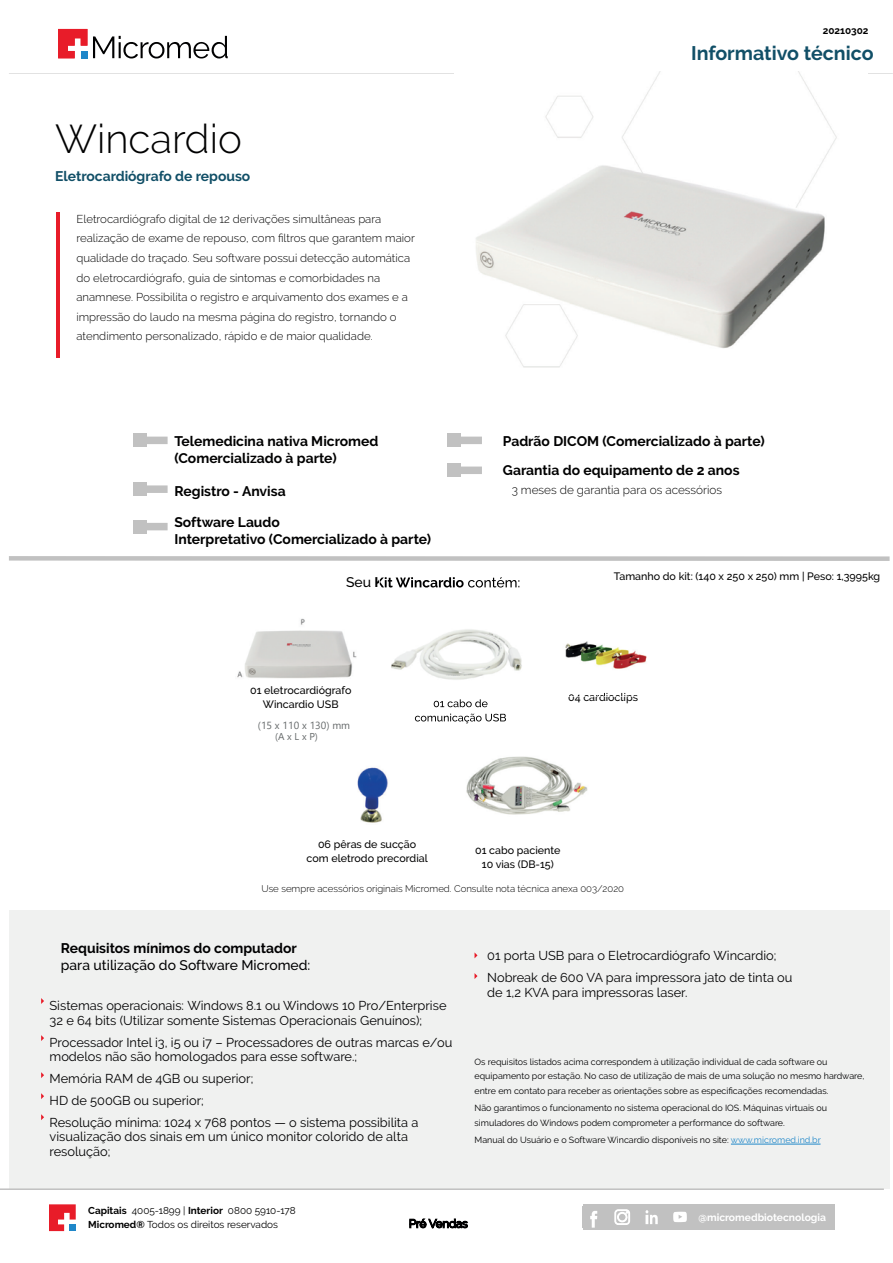
<style>
.page{position:relative;width:893px;height:1263px;background:#fff}
.page>*{position:absolute;margin:0;border:0;box-sizing:border-box;transform-origin:0 0}
.t1{font:300 40.2px "Raleway";color:#000001}
.t2{font:700 19.65px "Raleway";color:#114f67}
.t3{font:700 13.95px/17.1px "Raleway";color:#000001}
.t4{font:500 13.95px "Raleway";color:#000001}
.t5{font:700 13.95px "Raleway";color:#114f67}
.t6{font:12.9px/21.8px "Raleway";color:#000001}
.t7{font:300 11.7px "Raleway";color:#000001}
.t8{font:300 11.4px/19.6px "Raleway";color:#000001}
.t9{font:500 10.65px/14.2px "Raleway";color:#000001;text-align:center}
.t10{font:700 10.35px "Raleway";color:#fff}
.t11{font:10.35px "Segoe UI";color:#666a6b}
.t12{font:10.05px/14.2px "Raleway";color:#000001}
.t13{font:700 10.05px "Raleway";color:#000001}
.t14{font:10.05px "Segoe UI";color:#666a6b}
.t15{font:300 9.6px "Raleway";color:#000001}
.t16{font:8.85px/14.2px "Raleway";color:#000001}
.s1{color:#1f87c9}
.s2{font-weight:700}
</style>
<div class="page">
<hr style="left:56px;top:212px;width:4px;height:145px;background:#e81c29">
<div style="left:9px;top:911px;width:880px;height:278px;background:#f0f1f0"></div>
<svg style="left:41px;top:998px;width:3px;height:6px"></svg>
<svg style="left:41px;top:1035px;width:3px;height:6px"></svg>
<svg style="left:41px;top:1072px;width:3px;height:6px"></svg>
<svg style="left:474px;top:952px;width:3px;height:6px"></svg>
<svg style="left:474px;top:973px;width:3px;height:6px"></svg>
<hr style="left:0;top:1188px;width:884px;height:2px;background:#c1c1c1">
<svg style="left:41px;top:1093px;width:3px;height:6px"></svg>
<svg style="left:41px;top:1114px;width:3px;height:6px"></svg>
<svg style="left:49px;top:1204px;width:27px;height:27px"></svg>
<div style="left:583px;top:1204px;width:251px;height:26px;background:#c1c1c1"></div>
<svg style="left:590px;top:1211px;width:7px;height:16px"></svg>
<svg style="left:614px;top:1209px;width:16px;height:16px"></svg>
<svg style="left:645px;top:1210px;width:13px;height:14px"></svg>
<svg style="left:673px;top:1212px;width:14px;height:10px"></svg>
<div style="left:9px;top:556px;width:881px;height:5px;background:#c1c1c1"></div>
<svg style="left:93px;top:36px;width:135px;height:23px"></svg>
<svg style="left:58px;top:29px;width:29px;height:29px"></svg>
<div style="left:133px;top:434px;width:13px;height:13px;background:#c1c1c1"></div>
<div style="left:448px;top:434px;width:13px;height:13px;background:#c1c1c1"></div>
<div style="left:448px;top:464px;width:13px;height:13px;background:#c1c1c1"></div>
<div style="left:133px;top:483px;width:13px;height:13px;background:#c1c1c1"></div>
<div style="left:140px;top:437px;width:28px;height:7px;background:#c1c1c1"></div>
<div style="left:454px;top:437px;width:28px;height:7px;background:#c1c1c1"></div>
<div style="left:454px;top:466px;width:28px;height:8px;background:#c1c1c1"></div>
<div style="left:140px;top:485px;width:28px;height:8px;background:#c1c1c1"></div>
<div style="left:140px;top:523px;width:28px;height:7px;background:#c1c1c1"></div>
<div style="left:133px;top:520px;width:13px;height:13px;background:#c1c1c1"></div>
<hr style="left:731px;top:1144px;width:89px;height:1px;background:#1f87c9">
<img style="left:357px;top:767px;width:31px;height:56px">
<svg style="left:409px;top:1218px;width:59px;height:11px"></svg>
<img style="left:381px;top:580px;width:141px;height:144px">
<img style="left:380px;top:577px;width:139px;height:10px">
<img style="left:476px;top:577px;width:41px;height:10px">
<img style="left:481px;top:699px;width:7px;height:8px">
<img style="left:434px;top:699px;width:47px;height:8px">
<img style="left:415px;top:714px;width:91px;height:9px">
<img style="left:450px;top:714px;width:56px;height:7px">
<img style="left:237px;top:618px;width:120px;height:60px">
<img style="left:466px;top:756px;width:122px;height:59px">
<img style="left:476px;top:72px;width:361px;height:296px">
<img style="left:565px;top:641px;width:82px;height:52px">
<img style="left:569px;top:694px;width:25px;height:2px">
<img style="left:600px;top:693px;width:37px;height:3px">
<p class="t13" style="left:823px;top:25px;width:47px">20210302</p>
<h1 class="t1" style="left:55px;top:115px;width:188px">Wincardio</h1>
<p class="t5" style="left:55px;top:169px;width:197px">Eletrocardiógrafo de repouso</p>
<p class="t8" style="left:76px;top:209px;width:340px">Eletrocardiógrafo digital de 12 derivações simultâneas para realização de exame de repouso, com filtros que garantem maior qualidade do traçado. Seu software possui detecção automática do eletrocardiógrafo, guia de sintomas e comorbidades na anamnese. Possibilita o registro e arquivamento dos exames e a impressão do laudo na mesma página do registro, tornando o atendimento personalizado, rápido e de maior qualidade.</p>
<p class="t3" style="left:174px;top:432px;width:206px">Telemedicina nativa Micromed (Comercializado à parte)</p>
<p class="t3" style="left:175px;top:482px;width:113px">Registro - Anvisa</p>
<p class="t3" style="left:174px;top:513px;width:258px">Software Laudo<br>Interpretativo (Comercializado à parte)</p>
<p class="t9" style="left:250px;top:683px;width:103px">01 eletrocardiógrafo<br>Wincardio USB</p>
<p class="t11" style="left:258px;top:715px;width:94px">(15 x 110 x 130) mm</p>
<p class="t14" style="left:275px;top:727px;width:44px">(A x L x P)</p>
<p class="t9" style="left:306px;top:837px;width:123px">06 pêras de sucção com eletrodo precordial</p>
<h2 class="t2" style="left:691px;top:42px;width:184px">Informativo técnico</h2>
<p class="t3" style="left:503px;top:426px;width:264px;line-height:30px">Padrão DICOM (Comercializado à parte)<br>Garantia do equipamento de 2 anos</p>
<p class="t7" style="left:512px;top:483px;width:212px">3 meses de garantia para os acessórios</p>
<p class="t9" style="left:614px;top:569px;width:268px">Tamanho do kit: (140 x 250 x 250) mm | Peso: 1,3995kg</p>
<p class="t9" style="left:568px;top:690px;width:71px">04 cardioclips</p>
<p class="t9" style="left:475px;top:843px;width:87px">01 cabo paciente<br>10 vias (DB-15)</p>
<p class="t15" style="left:261px;top:883px;width:364px">Use sempre acessórios originais Micromed. Consulte nota técnica anexa 003/2020</p>
<p class="t3" style="left:61px;top:939px;width:237px">Requisitos mínimos do computador</p>
<p class="t4" style="left:61px;top:957px;width:251px">para utilização do Software Micromed:</p>
<p class="t6" style="left:50px;top:998px;width:398px;line-height:14.5px">Sistemas operacionais: Windows 8.1 ou Windows 10 Pro/Enterprise<br>32 e 64 bits (Utilizar somente Sistemas Operacionais Genuínos);</p>
<p class="t6" style="left:50px;top:1035px;width:404px;line-height:14.5px">Processador Intel i3, i5 ou i7 – Processadores de outras marcas e/ou modelos não são homologados para esse software.;</p>
<p class="t6" style="left:50px;top:1068px;width:370px">Memória RAM de 4GB ou superior;<br>HD de 500GB ou superior;<br>Resolução mínima: 1024 x 768 pontos — o sistema possibilita a</p>
<p class="t6" style="left:50px;top:1129px;width:360px;line-height:14.5px">visualização dos sinais em um único monitor colorido de alta resolução;</p>
<p class="t6" style="left:487px;top:945px;width:307px">01 porta USB para o Eletrocardiógrafo Wincardio;<br>Nobreak de 600 VA para impressora jato de tinta ou</p>
<p class="t6" style="left:487px;top:981px;width:202px">de 1,2 KVA para impressoras laser.</p>
<p class="t16" style="left:475px;top:1055px;width:391px">Os requisitos listados acima correspondem à utilização individual de cada software ou equipamento por estação. No caso de utilização de mais de uma solução no mesmo hardware, entre em contato para receber as orientações sobre as especificações recomendadas.</p>
<p class="t16" style="left:475px;top:1101px;width:354px">Não garantimos o funcionamento no sistema operacional do IOS. Máquinas virtuais ou simuladores do Windows podem comprometer a performance do software.</p>
<p class="t16" style="left:475px;top:1133px;width:348px">Manual do Usuário e o Software Wincardio disponíveis no site: <span class="s1">www.micromed.ind.br</span></p>
<p class="t12" style="left:88px;top:1203px;width:209px"><span class="s2">Capitais</span> 4005-1899 | <span class="s2">Interior</span> 0800 5910-178<br><span class="s2">Micromed®</span> Todos os direitos reservados</p>
<p class="t10" style="left:698px;top:1211px;width:129px">@micromedbiotecnologia</p>
</div>
